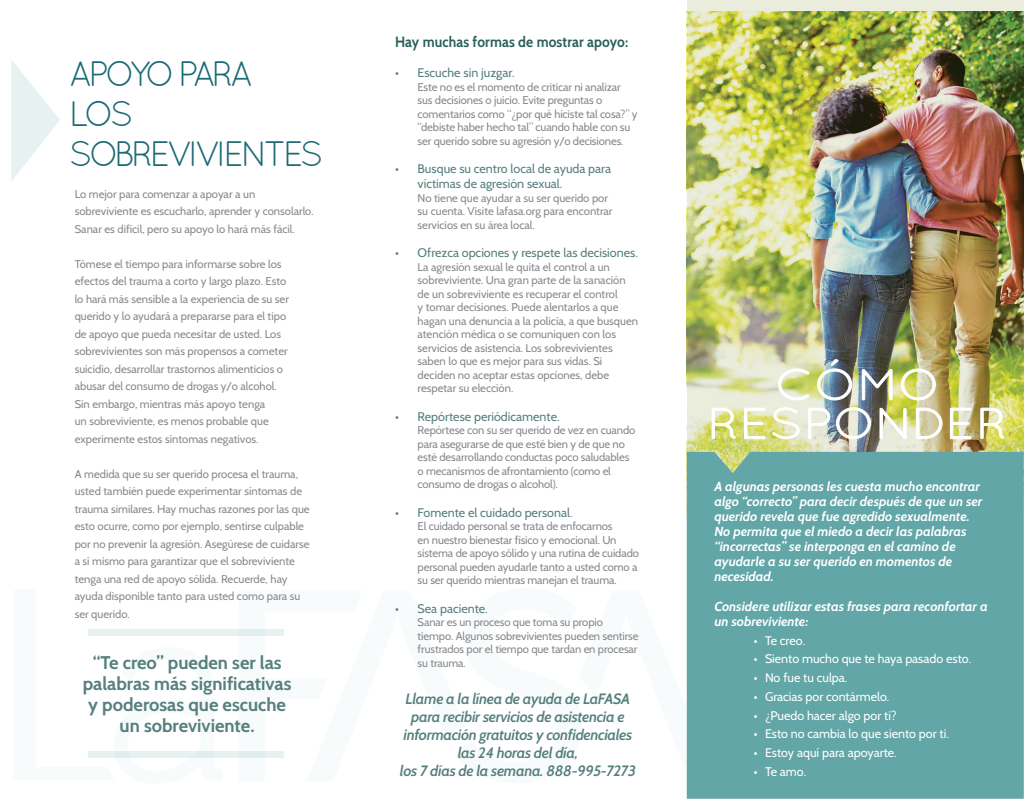
<style>
.page{position:relative;width:1035px;height:810px;background:#fff}
.page>*{position:absolute;margin:0;border:0;box-sizing:border-box;transform-origin:0 0}
.t1{font:43.75px/38.8px "Quicksand";color:#fff;text-align:center;scale:1.16 1}
.t2{font:35.38px "Quicksand";letter-spacing:-.1em;color:#1b6a76}
.t3{font:700 18.38px/21px "Cabin";color:#55807d;text-align:center}
.t4{font:italic 600 15px/18px "Cabin";letter-spacing:-.02em;color:#55807d;text-align:center}
.t5{font:700 14.88px "Cabin";letter-spacing:.01em;color:#28605b;scale:.93 1}
.t6{font:italic 700 13.12px/15px "Cabin";color:#fff}
.t7{font:12.5px/15px "Cabin";color:#55807d}
.t8{font:12.5px "Cabin";color:#fff}
.t9{font:11.25px/13.5px "Cabin";color:#87898c}
</style>
<div class="page">
<img style="left:687px;top:0;width:337px;height:452px">
<div style="left:687px;top:452px;width:337px;height:347px;background:#62a6a8"></div>
<svg style="left:778px;top:368px;width:32px;height:33px"></svg>
<svg style="left:817px;top:359px;width:35px;height:42px"></svg>
<svg style="left:862px;top:369px;width:31px;height:32px"></svg>
<svg style="left:901px;top:368px;width:35px;height:33px"></svg>
<svg style="left:711px;top:408px;width:25px;height:31px"></svg>
<svg style="left:744px;top:408px;width:22px;height:31px"></svg>
<svg style="left:772px;top:407px;width:28px;height:32px"></svg>
<svg style="left:808px;top:408px;width:22px;height:31px"></svg>
<svg style="left:836px;top:407px;width:35px;height:32px"></svg>
<svg style="left:879px;top:408px;width:28px;height:31px"></svg>
<svg style="left:916px;top:408px;width:27px;height:31px"></svg>
<svg style="left:950px;top:408px;width:22px;height:31px"></svg>
<svg style="left:980px;top:408px;width:25px;height:31px"></svg>
<div style="left:89px;top:751px;width:195px;height:7px;background:#e7f1f2"></div>
<div style="left:89px;top:629px;width:195px;height:6px;background:#e7f1f2"></div>
<svg style="left:11px;top:60px;width:49px;height:121px"></svg>
<p class="t2" style="left:69px;top:54px;width:185px">APOYO PARA</p>
<p class="t2" style="left:69px;top:94px;width:66px">LOS</p>
<p class="t2" style="left:69px;top:134px;width:256px">SOBREVIVIENTES</p>
<p class="t9" style="left:75px;top:185px;width:241px;line-height:17.5px">Lo mejor para comenzar a apoyar a un sobreviviente es escucharlo, aprender y consolarlo.<br>Sanar es difícil, pero su apoyo lo hará más fácil.</p>
<p class="t9" style="left:75px;top:255px;width:216px;line-height:17.5px">Tómese el tiempo para informarse sobre los efectos del trauma a corto y largo plazo. Esto lo hará más sensible a la experiencia de su ser querido y lo ayudará a prepararse para el tipo de apoyo que pueda necesitar de usted. Los sobrevivientes son más propensos a cometer suicidio, desarrollar trastornos alimenticios o abusar del consumo de drogas y/o alcohol.<br>Sin embargo, mientras más apoyo tenga<br>un sobreviviente, es menos probable que experimente estos síntomas negativos.</p>
<p class="t9" style="left:75px;top:465px;width:236px;line-height:17.5px">A medida que su ser querido procesa el trauma, usted también puede experimentar síntomas de trauma similares. Hay muchas razones por las que esto ocurre, como por ejemplo, sentirse culpable por no prevenir la agresión. Asegúrese de cuidarse a sí mismo para garantizar que el sobreviviente tenga una red de apoyo sólida. Recuerde, hay ayuda disponible tanto para usted como para su ser querido.</p>
<p class="t3" style="left:83px;top:652px;width:210px">“Te creo” pueden ser las palabras más significativas y poderosas que escuche un sobreviviente.</p>
<p class="t5" style="left:395px;top:33px;width:252px">Hay muchas formas de mostrar apoyo:</p>
<p class="t7" style="left:395px;top:65px;width:121px">• Escuche sin juzgar.</p>
<p class="t9" style="left:418px;top:80px;width:222px">Este no es el momento de criticar ni analizar sus decisiones o juicio. Evite preguntas o comentarios como “¿por qué hiciste tal cosa?” y “debiste haber hecho tal” cuando hable con su ser querido sobre su agresión y/o decisiones.</p>
<p class="t7" style="left:418px;top:161px;width:195px;text-indent:-22px">• Busque su centro local de ayuda para víctimas de agresión sexual.</p>
<p class="t9" style="left:418px;top:191px;width:196px">No tiene que ayudar a su ser querido por su cuenta. Visite lafasa.org para encontrar servicios en su área local.</p>
<p class="t7" style="left:395px;top:245px;width:244px">• Ofrezca opciones y respete las decisiones.</p>
<p class="t9" style="left:418px;top:260px;width:222px">La agresión sexual le quita el control a un sobreviviente. Una gran parte de la sanación de un sobreviviente es recuperar el control<br>y tomar decisiones. Puede alentarlos a que hagan una denuncia a la policía, a que busquen atención médica o se comuniquen con los servicios de asistencia. Los sobrevivientes saben lo que es mejor para sus vidas. Si deciden no aceptar estas opciones, debe respetar su elección.</p>
<p class="t7" style="left:395px;top:409px;width:166px">• Repórtese periódicamente.</p>
<p class="t9" style="left:418px;top:423px;width:219px">Repórtese con su ser querido de vez en cuando para asegurarse de que esté bien y de que no esté desarrollando conductas poco saludables o mecanismos de afrontamiento (como el consumo de drogas o alcohol).</p>
<p class="t7" style="left:395px;top:505px;width:179px">• Fomente el cuidado personal.</p>
<p class="t9" style="left:418px;top:519px;width:223px">El cuidado personal se trata de enfocarnos<br>en nuestro bienestar físico y emocional. Un sistema de apoyo sólido y una rutina de cuidado personal pueden ayudarle tanto a usted como a su ser querido mientras manejan el trauma.</p>
<p class="t7" style="left:395px;top:601px;width:94px">• Sea paciente.</p>
<p class="t9" style="left:418px;top:615px;width:223px">Sanar es un proceso que toma su propio tiempo. Algunos sobrevivientes pueden sentirse frustrados por el tiempo que tardan en procesar su trauma.</p>
<p class="t4" style="left:404px;top:690px;width:230px">Llame a la línea de ayuda de LaFASA para recibir servicios de asistencia e información gratuitos y confidenciales las 24 horas del día,</p>
<p class="t4" style="left:400px;top:762px;width:237px">los 7 días de la semana. 888-995-7273</p>
<p class="t1" style="left:707px;top:365px;width:260px">CÓMO<br>RESPONDER</p>
<p class="t6" style="left:714px;top:479px;width:270px">A algunas personas les cuesta mucho encontrar algo “correcto” para decir después de que un ser querido revela que fue agredido sexualmente.<br>No permita que el miedo a decir las palabras “incorrectas” se interponga en el camino de ayudarle a su ser querido en momentos de necesidad.</p>
<p class="t6" style="left:714px;top:599px;width:275px">Considere utilizar estas frases para reconfortar a un sobreviviente:</p>
<p class="t8" style="left:754px;top:633px;width:53px">• Te creo.</p>
<p class="t8" style="left:754px;top:651px;width:219px">• Siento mucho que te haya pasado esto.</p>
<p class="t8" style="left:754px;top:670px;width:95px">• No fue tu culpa.</p>
<p class="t8" style="left:754px;top:689px;width:137px">• Gracias por contármelo.</p>
<p class="t8" style="left:754px;top:708px;width:144px">• ¿Puedo hacer algo por ti?</p>
<p class="t8" style="left:754px;top:726px;width:197px">• Esto no cambia lo que siento por ti.</p>
<p class="t8" style="left:754px;top:745px;width:145px">• Estoy aquí para apoyarte.</p>
<p class="t8" style="left:754px;top:764px;width:54px">• Te amo.</p>
</div>
